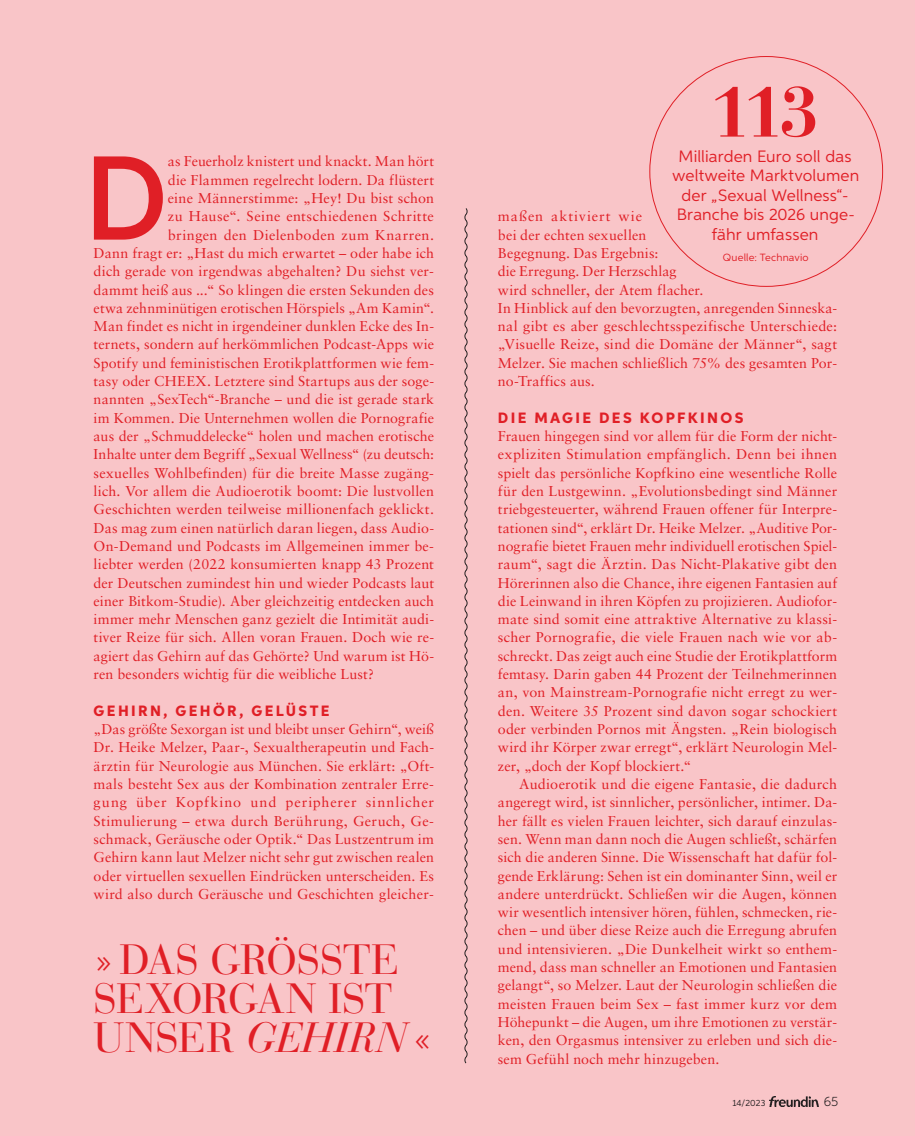
<style>
.page{position:relative;width:915px;height:1136px;background:#fff}
.page>*{position:absolute;margin:0;border:0;box-sizing:border-box;transform-origin:0 0}
.t1{font:600 119.55px "Aspira";color:#e01f26}
.t2{font:700 70.65px "MSC Bauer Bodoni Pro";color:#e01f26}
.t3{font:42px/39px "MSC Bauer Bodoni Pro";letter-spacing:-.015em;color:#e01f26}
.t4{font:16.5px/19.5px "Aspira";letter-spacing:.01em;color:#e01f26;text-align:center}
.t5{font:800 15px "Aspira";letter-spacing:.16em;color:#e01f26}
.t6{font:14.25px/18.3px "MSC Sabon LTW1 G";letter-spacing:.01em;color:#e01f26;text-align:justify}
.t7{font:14.25px "MSC Sabon LTW1 G";letter-spacing:.03em;color:#e01f26}
.t8{font:300 13.5px "Aspira";color:#231f20}
.t9{font:10.5px "Aspira";letter-spacing:.015em;color:#e01f26}
.t10{font:9px "Aspira";letter-spacing:.01em;color:#231f20}
.s1{font-style:italic}
</style>
<div class="page">
<div style="left:0;top:0;width:914px;height:1135px;background:#f9c5c8"></div>
<svg style="left:464px;top:208px;width:4px;height:856px"></svg>
<img style="left:769px;top:1096px;width:49px;height:9px">
<h1 class="t1" style="left:84px;top:125px;width:86px">D</h1>
<p class="t6" style="left:168px;top:152px;width:268px">as Feuerholz knistert und knackt. Man hört</p>
<p class="t6" style="left:168px;top:170px;width:267px">die Flammen regelrecht lodern. Da flüstert</p>
<p class="t6" style="left:168px;top:188px;width:267px">eine Männerstimme: „Hey! Du bist schon</p>
<p class="t7" style="left:168px;top:207px;width:267px">zu Hause“. Seine entschiedenen Schritte</p>
<p class="t6" style="left:168px;top:225px;width:267px">bringen den Dielenboden zum Knarren.</p>
<p class="t6" style="left:94px;top:243px;width:342px">Dann fragt er: „Hast du mich erwartet – oder habe ich</p>
<p class="t6" style="left:94px;top:262px;width:342px">dich gerade von irgendwas abgehalten? Du siehst ver-</p>
<p class="t6" style="left:94px;top:280px;width:342px">dammt heiß aus ...“ So klingen die ersten Sekunden des</p>
<p class="t6" style="left:94px;top:298px;width:342px">etwa zehnminütigen erotischen Hörspiels „Am Kamin“.</p>
<p class="t6" style="left:94px;top:317px;width:342px">Man findet es nicht in irgendeiner dunklen Ecke des In-</p>
<p class="t6" style="left:94px;top:335px;width:342px">ternets, sondern auf herkömmlichen Podcast-Apps wie</p>
<p class="t6" style="left:94px;top:353px;width:342px">Spotify und feministischen Erotikplattformen wie fem-</p>
<p class="t6" style="left:94px;top:371px;width:342px">tasy oder CHEEX. Letztere sind Startups aus der soge-</p>
<p class="t6" style="left:94px;top:390px;width:342px">nannten „SexTech“-Branche – und die ist gerade stark</p>
<p class="t6" style="left:94px;top:408px;width:342px">im Kommen. Die Unternehmen wollen die Pornografie</p>
<p class="t6" style="left:94px;top:426px;width:342px">aus der „Schmuddelecke“ holen und machen erotische</p>
<p class="t6" style="left:94px;top:445px;width:342px">Inhalte unter dem Begriff „Sexual Wellness“ (zu deutsch:</p>
<p class="t6" style="left:94px;top:463px;width:342px">sexuelles Wohlbefinden) für die breite Masse zugäng-</p>
<p class="t6" style="left:94px;top:481px;width:342px">lich. Vor allem die Audioerotik boomt: Die lustvollen</p>
<p class="t6" style="left:94px;top:500px;width:342px">Geschichten werden teilweise millionenfach geklickt.</p>
<p class="t6" style="left:94px;top:518px;width:342px">Das mag zum einen natürlich daran liegen, dass Audio-</p>
<p class="t6" style="left:94px;top:536px;width:342px">On-Demand und Podcasts im Allgemeinen immer be-</p>
<p class="t6" style="left:94px;top:554px;width:342px">liebter werden (2022 konsumierten knapp 43 Prozent</p>
<p class="t6" style="left:94px;top:573px;width:342px">der Deutschen zumindest hin und wieder Podcasts laut</p>
<p class="t6" style="left:94px;top:591px;width:342px">einer Bitkom-Studie). Aber gleichzeitig entdecken auch</p>
<p class="t6" style="left:94px;top:609px;width:342px">immer mehr Menschen ganz gezielt die Intimität audi-</p>
<p class="t6" style="left:94px;top:628px;width:342px">tiver Reize für sich. Allen voran Frauen. Doch wie re-</p>
<p class="t6" style="left:94px;top:646px;width:342px">agiert das Gehirn auf das Gehörte? Und warum ist Hö-</p>
<p class="t6" style="left:94px;top:664px;width:282px">ren besonders wichtig für die weibliche Lust?</p>
<p class="t5" style="left:94px;top:701px;width:237px">GEHIRN, GEHÖR, GELÜSTE</p>
<p class="t6" style="left:94px;top:719px;width:342px">„Das größte Sexorgan ist und bleibt unser Gehirn“, weiß Dr. Heike Melzer, Paar-, Sexualtherapeutin und Fach&shy;ärztin für Neurologie aus München. Sie erklärt: „Oft&shy;mals besteht Sex aus der Kombination zentraler Erre&shy;gung über Kopfkino und peripherer sinnlicher Stimulierung – etwa durch Berührung, Geruch, Ge&shy;schmack, Geräusche oder Optik.“ Das Lustzentrum im Gehirn kann laut Melzer nicht sehr gut zwischen realen oder virtuellen sexuellen Eindrücken unterscheiden. Es wird also durch Geräusche und Geschichten gleicher-</p>
<h3 class="t3" style="left:94px;top:940px;width:340px">»DAS GRÖSSTE<br>SEXORGAN IST<br>UNSER <span class="s1">GEHIRN</span>«</h3>
<h2 class="t2" style="left:710px;top:67px;width:110px">113</h2>
<p class="t4" style="left:672px;top:146px;width:188px">Milliarden Euro soll das weltweite Marktvolumen der „Sexual Wellness“-<br>Branche bis 2026 unge&shy;fähr umfassen</p>
<p class="t9" style="left:722px;top:251px;width:87px">Quelle: Technavio</p>
<p class="t6" style="left:497px;top:207px;width:341px;text-align:left">maßen aktiviert wie<br>bei der echten sexuellen<br>Begegnung. Das Ergebnis:<br>die Erregung. Der Herzschlag<br>wird schneller, der Atem flacher.<br>In Hinblick auf den bevorzugten, anregenden Sinneska&shy;nal gibt es aber geschlechtsspezifische Unterschiede: „Visuelle Reize, sind die Domäne der Männer“, sagt Melzer. Sie machen schließlich 75% des gesamten Por&shy;no-Traffics aus.</p>
<p class="t5" style="left:497px;top:408px;width:247px">DIE MAGIE DES KOPFKINOS</p>
<p class="t6" style="left:497px;top:426px;width:341px">Frauen hingegen sind vor allem für die Form der nicht&shy;expliziten Stimulation empfänglich. Denn bei ihnen spielt das persönliche Kopfkino eine wesentliche Rolle für den Lustgewinn. „Evolutionsbedingt sind Männer triebgesteuerter, während Frauen offener für Interpre&shy;tationen sind“, erklärt Dr. Heike Melzer. „Auditive Por&shy;nografie bietet Frauen mehr individuell erotischen Spiel&shy;raum“, sagt die Ärztin. Das Nicht-Plakative gibt den Hörerinnen also die Chance, ihre eigenen Fantasien auf die Leinwand in ihren Köpfen zu projizieren. Audiofor&shy;mate sind somit eine attraktive Alternative zu klassi&shy;scher Pornografie, die viele Frauen nach wie vor ab&shy;schreckt. Das zeigt auch eine Studie der Erotikplattform femtasy. Darin gaben 44 Prozent der Teilnehmerinnen an, von Mainstream-Pornografie nicht erregt zu wer&shy;den. Weitere 35 Prozent sind davon sogar schockiert oder verbinden Pornos mit Ängsten. „Rein biologisch wird ihr Körper zwar erregt“, erklärt Neurologin Mel&shy;zer, „doch der Kopf blockiert.“</p>
<p class="t6" style="left:497px;top:774px;width:341px;text-indent:21px">Audioerotik und die eigene Fantasie, die dadurch angeregt wird, ist sinnlicher, persönlicher, intimer. Da&shy;her fällt es vielen Frauen leichter, sich darauf einzulas&shy;sen. Wenn man dann noch die Augen schließt, schärfen sich die anderen Sinne. Die Wissenschaft hat dafür fol&shy;gende Erklärung: Sehen ist ein dominanter Sinn, weil er andere unterdrückt. Schließen wir die Augen, können wir wesentlich intensiver hören, fühlen, schmecken, rie&shy;chen – und über diese Reize auch die Erregung abrufen und intensivieren. „Die Dunkelheit wirkt so enthem&shy;mend, dass man schneller an Emotionen und Fantasien gelangt“, so Melzer. Laut der Neurologin schließen die meisten Frauen beim Sex – fast immer kurz vor dem Höhepunkt – die Augen, um ihre Emotionen zu verstär&shy;ken, den Orgasmus intensiver zu erleben und sich die&shy;sem Gefühl noch mehr hinzugeben.</p>
<p class="t10" style="left:732px;top:1097px;width:35px">14/2023</p>
<p class="t8" style="left:823px;top:1092px;width:16px">65</p>
</div>
